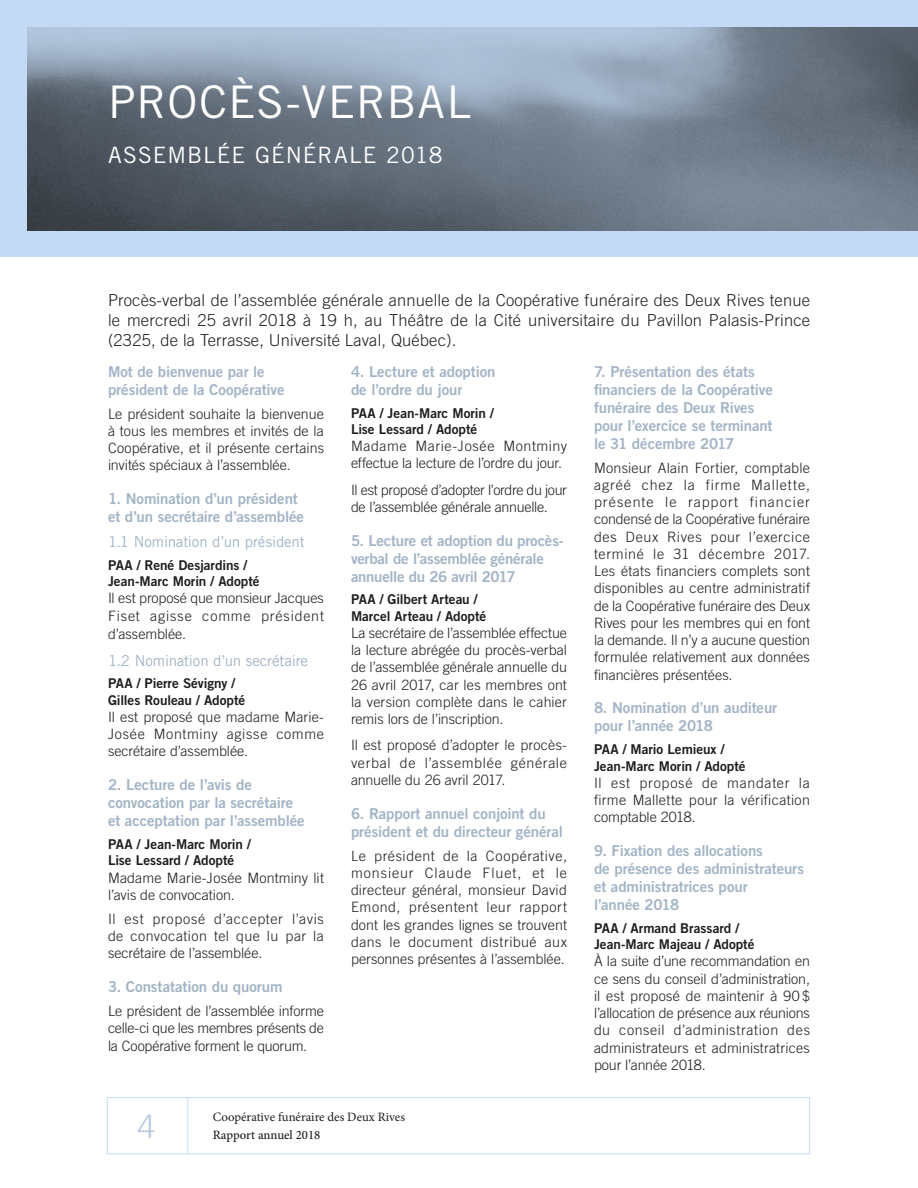
<style>
.page{position:relative;width:918px;height:1188px;background:#fff}
.page>*{position:absolute;margin:0;border:0;box-sizing:border-box;transform-origin:0 0}
.t1{font:45px "Trade Gothic";letter-spacing:.025em;color:#fff}
.t2{font:300 32.25px "Trade Gothic";color:#b9cbe1}
.t3{font:22.5px "Trade Gothic";letter-spacing:.045em;color:#fff}
.t4{font:300 16.5px/19.8px "Trade Gothic";letter-spacing:.01em;color:#1d1d1b;text-align:justify}
.t5{font:15px/18px "Trade Gothic Bold Two";letter-spacing:-.01em;color:#a3b4c6}
.t6{font:15px "Trade Gothic";letter-spacing:-.01em;color:#a3b4c6}
.t7{font:300 14.25px/17.2px "Trade Gothic";letter-spacing:.005em;color:#1d1d1b;text-align:justify}
.t8{font:300 14.25px/17.2px "Trade Gothic";letter-spacing:-.02em;color:#1d1d1b}
.t9{font:13.5px/16.2px "Trade Gothic Bold Two";color:#1d1d1b}
.t10{font:12.75px "Minion Pro";color:#1d1d1b}
.t11{font:500 12.75px "Minion Pro";color:#1d1d1b}
</style>
<div class="page">
<div style="left:107px;top:1097px;width:703px;height:57px;border:1px solid #c4daf4"></div>
<hr style="left:187px;top:1098px;width:1px;height:56px;background:#c4daf4">
<svg style="left:0;top:0;width:918px;height:257px;background:#8594a6"></svg>
<h1 class="t1" style="left:108px;top:75px;width:365px">PROCÈS-VERBAL</h1>
<h3 class="t3" style="left:108px;top:141px;width:336px">ASSEMBLÉE GÉNÉRALE 2018</h3>
<p class="t4" style="left:108px;top:290px;width:704px">Procès-verbal de l’assemblée générale annuelle de la Coopérative funéraire des Deux Rives tenue le mercredi 25 avril 2018 à 19 h, au Théâtre de la Cité universitaire du Pavillon Palasis-Prince (2325, de la Terrasse, Université Laval, Québec).</p>
<p class="t5" style="left:108px;top:362px;width:178px">Mot de bienvenue par le président de la Coopérative</p>
<p class="t7" style="left:108px;top:405px;width:217px">Le président souhaite la bienvenue à tous les membres et invités de la Coopérative, et il présente certains invités spéciaux à l’assemblée.</p>
<p class="t5" style="left:108px;top:490px;width:198px">1. Nomination d’un président et d’un secrétaire d’assemblée</p>
<p class="t6" style="left:108px;top:532px;width:198px">1.1 Nomination d’un président</p>
<p class="t9" style="left:108px;top:557px;width:153px">PAA / René Desjardins /<br>Jean-Marc Morin / Adopté</p>
<p class="t7" style="left:108px;top:589px;width:217px;line-height:17.7px">Il est proposé que monsieur Jacques Fiset agisse comme président d’assemblée.</p>
<p class="t6" style="left:108px;top:651px;width:202px">1.2 Nomination d’un secrétaire</p>
<p class="t9" style="left:108px;top:675px;width:139px">PAA / Pierre Sévigny /<br>Gilles Rouleau / Adopté</p>
<p class="t7" style="left:108px;top:708px;width:218px">Il est proposé que madame Marie-Josée Montminy agisse comme secrétaire d’assemblée.</p>
<p class="t5" style="left:108px;top:776px;width:198px">2. Lecture de l’avis de convocation par la secrétaire et acceptation par l’assemblée</p>
<p class="t9" style="left:108px;top:836px;width:144px">PAA / Jean-Marc Morin /<br>Lise Lessard / Adopté</p>
<p class="t7" style="left:108px;top:869px;width:217px">Madame Marie-Josée Montminy lit l’avis de convocation.</p>
<p class="t7" style="left:108px;top:910px;width:217px">Il est proposé d’accepter l’avis de convocation tel que lu par la secrétaire de l’assemblée.</p>
<p class="t5" style="left:108px;top:977px;width:176px">3. Constatation du quorum</p>
<p class="t7" style="left:108px;top:1002px;width:218px">Le président de l’assemblée informe celle-ci que les membres présents de la Coopérative forment le quorum.</p>
<p class="t5" style="left:351px;top:362px;width:146px">4. Lecture et adoption de l’ordre du jour</p>
<p class="t9" style="left:351px;top:404px;width:144px">PAA / Jean-Marc Morin /<br>Lise Lessard / Adopté</p>
<p class="t7" style="left:351px;top:437px;width:218px">Madame Marie-Josée Montminy effectue la lecture de l’ordre du jour.</p>
<p class="t8" style="left:351px;top:481px;width:218px">Il est proposé d’adopter l’ordre du jour de l’assemblée générale annuelle.</p>
<p class="t5" style="left:351px;top:531px;width:214px">5. Lecture et adoption du procès&shy;verbal de l’assemblée générale annuelle du 26 avril 2017</p>
<p class="t9" style="left:351px;top:591px;width:137px">PAA / Gilbert Arteau /<br>Marcel Arteau / Adopté</p>
<p class="t7" style="left:351px;top:624px;width:218px">La secrétaire de l’assemblée effectue la lecture abrégée du procès-verbal de l’assemblée générale annuelle du 26 avril 2017, car les membres ont la version complète dans le cahier remis lors de l’inscription.</p>
<p class="t7" style="left:351px;top:737px;width:217px">Il est proposé d’adopter le procès&shy;verbal de l’assemblée générale annuelle du 26 avril 2017.</p>
<p class="t5" style="left:351px;top:804px;width:213px">6. Rapport annuel conjoint du président et du directeur général</p>
<p class="t7" style="left:351px;top:847px;width:218px">Le président de la Coopérative, monsieur Claude Fluet, et le directeur général, monsieur David Emond, présentent leur rapport dont les grandes lignes se trouvent dans le document distribué aux personnes présentes à l’assemblée.</p>
<p class="t5" style="left:594px;top:362px;width:180px">7. Présentation des états financiers de la Coopérative funéraire des Deux Rives pour l’exercice se terminant le 31 décembre 2017</p>
<p class="t7" style="left:594px;top:459px;width:218px">Monsieur Alain Fortier, comptable agréé chez la firme Mallette, présente le rapport financier condensé de la Coopérative funéraire des Deux Rives pour l’exercice terminé le 31 décembre 2017.<br>Les états financiers complets sont disponibles au centre administratif de la Coopérative funéraire des Deux Rives pour les membres qui en font la demande. Il n’y a aucune question formulée relativement aux données financières présentées.</p>
<p class="t5" style="left:594px;top:699px;width:185px">8. Nomination d’un auditeur pour l’année 2018</p>
<p class="t9" style="left:594px;top:741px;width:153px">PAA / Mario Lemieux /<br>Jean-Marc Morin / Adopté</p>
<p class="t7" style="left:594px;top:774px;width:218px">Il est proposé de mandater la firme Mallette pour la vérification comptable 2018.</p>
<p class="t5" style="left:594px;top:841px;width:212px">9. Fixation des allocations<br>de présence des administrateurs et administratrices pour<br>l’année 2018</p>
<p class="t9" style="left:594px;top:920px;width:162px">PAA / Armand Brassard /<br>Jean-Marc Majeau / Adopté</p>
<p class="t7" style="left:594px;top:953px;width:218px">À la suite d’une recommandation en ce sens du conseil d’administration, il est proposé de maintenir à 90 $ l’allocation de présence aux réunions du conseil d’administration des administrateurs et administratrices pour l’année 2018.</p>
<h2 class="t2" style="left:137px;top:1108px;width:19px">4</h2>
<p class="t10" style="left:213px;top:1109px;width:194px">Coopérative funéraire des Deux Rives</p>
<p class="t11" style="left:213px;top:1126px;width:109px">Rapport annuel 2018</p>
</div>
